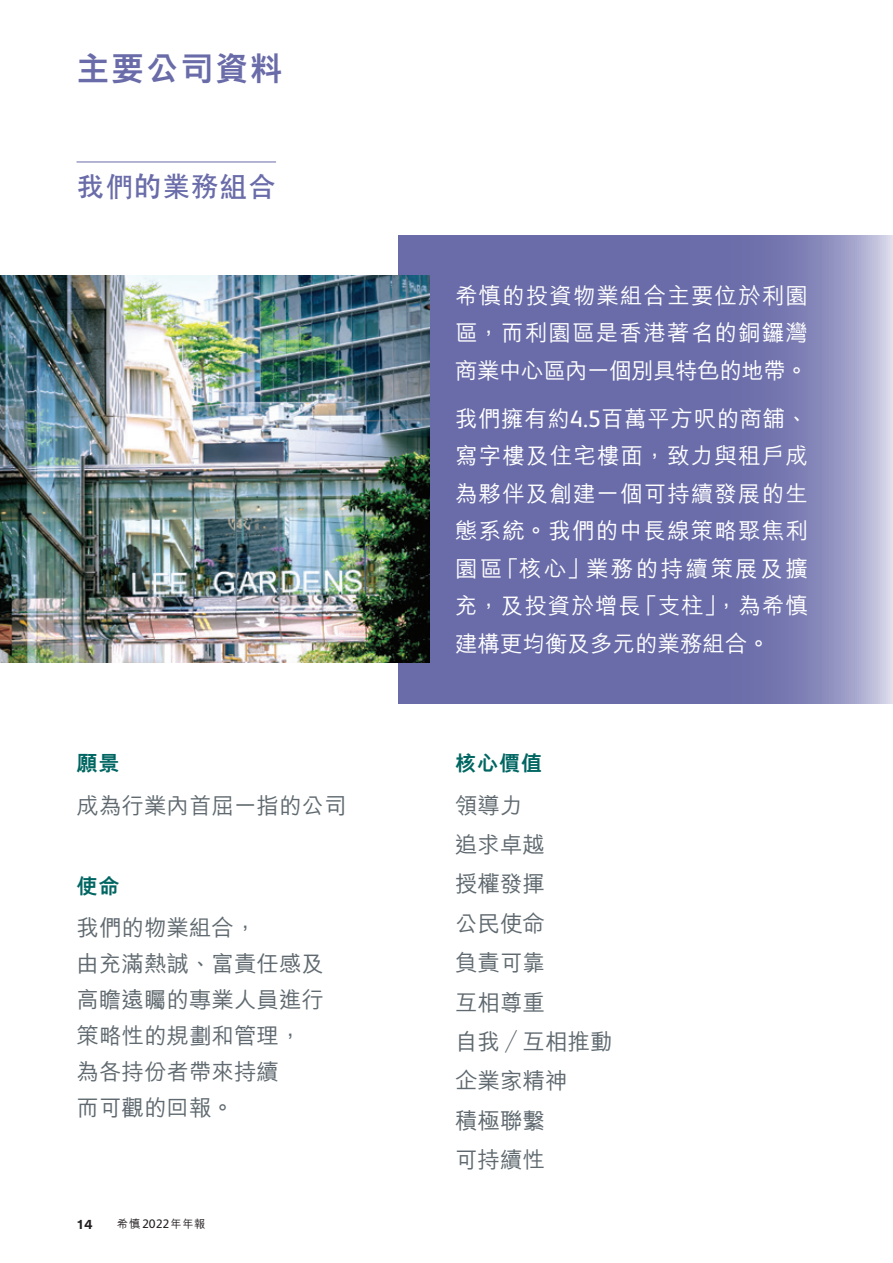
<style>
.page{position:relative;width:893px;height:1263px;background:#fff}
.page>*{position:absolute;margin:0;border:0;box-sizing:border-box;transform-origin:0 0}
._00_main_title_C{font:800 33px "M Hei HK";letter-spacing:.05em;color:#6a6ca9}
._01_Heading1_C{font:700 28.5px "C Hei 2 HK";color:#6a6ca9}
._03_body_text_C{font:500 22.5px/37.5px "M Hei HK";letter-spacing:.05em;color:#fff;text-align:justify}
._03_body_text_C-2{font:500 22.5px/36px "M Hei HK";color:#5f696f}
._01_Heading2_C{font:800 21px "M Hei HK";letter-spacing:.05em;color:#006662}
.t1{font:700 13.5px "Neue Haas Unica W1 G";color:#231f20}
.t2{font:500 11.25px "M Hei HK";color:#231f20}
.s1{font-family:"FS Albert";font-weight:400;font-size:23.85px}
.s2{font-family:"FS Albert";font-weight:400;font-size:12.3px}
</style>
<div class="page">
<hr style="left:77px;top:162px;width:199px;height:1px;background:#6a6ca9">
<svg style="left:398px;top:235px;width:495px;height:468px;background:#7677af"></svg>
<img style="left:0;top:275px;width:429px;height:388px">
<p class="_00_main_title_C" style="left:77px;top:52px;width:208px">主要公司資料</p>
<p class="_01_Heading1_C" style="left:77px;top:172px;width:201px">我們的業務組合</p>
<p class="_03_body_text_C" style="left:455px;top:275px;width:355px">希慎的投資物業組合主要位於利園區，而利園區是香港著名的銅鑼灣商業中心區內一個別具特色的地帶。</p>
<p class="_03_body_text_C" style="left:455px;top:398px;width:355px">我們擁有約<span class="s1">4.5</span>百萬平方呎的商舖、寫字樓及住宅樓面，致力與租戶成為夥伴及創建一個可持續發展的生態系統。我們的中長線策略聚焦利園區「核心」業務的持續策展及擴充，及投資於增長「支柱」，為希慎建構更均衡及多元的業務組合。</p>
<p class="_01_Heading2_C" style="left:77px;top:753px;width:45px">願景</p>
<p class="_01_Heading2_C" style="left:455px;top:753px;width:89px">核心價值</p>
<p class="_03_body_text_C-2" style="left:77px;top:786px;width:272px">成為行業內首屈一指的公司</p>
<p class="_03_body_text_C-2" style="left:455px;top:785px;width:69px">領導力</p>
<p class="_03_body_text_C-2" style="left:455px;top:825px;width:91px">追求卓越</p>
<p class="_03_body_text_C-2" style="left:455px;top:864px;width:91px">授權發揮</p>
<p class="_03_body_text_C-2" style="left:455px;top:903px;width:91px">公民使命</p>
<p class="_03_body_text_C-2" style="left:455px;top:943px;width:91px">負責可靠</p>
<p class="_03_body_text_C-2" style="left:455px;top:982px;width:91px">互相尊重</p>
<p class="_03_body_text_C-2" style="left:455px;top:1022px;width:159px">自我／互相推動</p>
<p class="_03_body_text_C-2" style="left:455px;top:1061px;width:114px">企業家精神</p>
<p class="_03_body_text_C-2" style="left:455px;top:1100px;width:91px">積極聯繫</p>
<p class="_03_body_text_C-2" style="left:455px;top:1140px;width:91px">可持續性</p>
<p class="_01_Heading2_C" style="left:77px;top:875px;width:45px">使命</p>
<p class="_03_body_text_C-2" style="left:77px;top:908px;width:249px">我們的物業組合，<br>由充滿熱誠、富責任感及高瞻遠矚的專業人員進行策略性的規劃和管理，為各持份者帶來持續<br>而可觀的回報。</p>
<p class="t1" style="left:77px;top:1213px;width:17px">14</p>
<p class="t2" style="left:117px;top:1216px;width:90px">希慎<span class="s2">2022</span>年年報</p>
</div>
